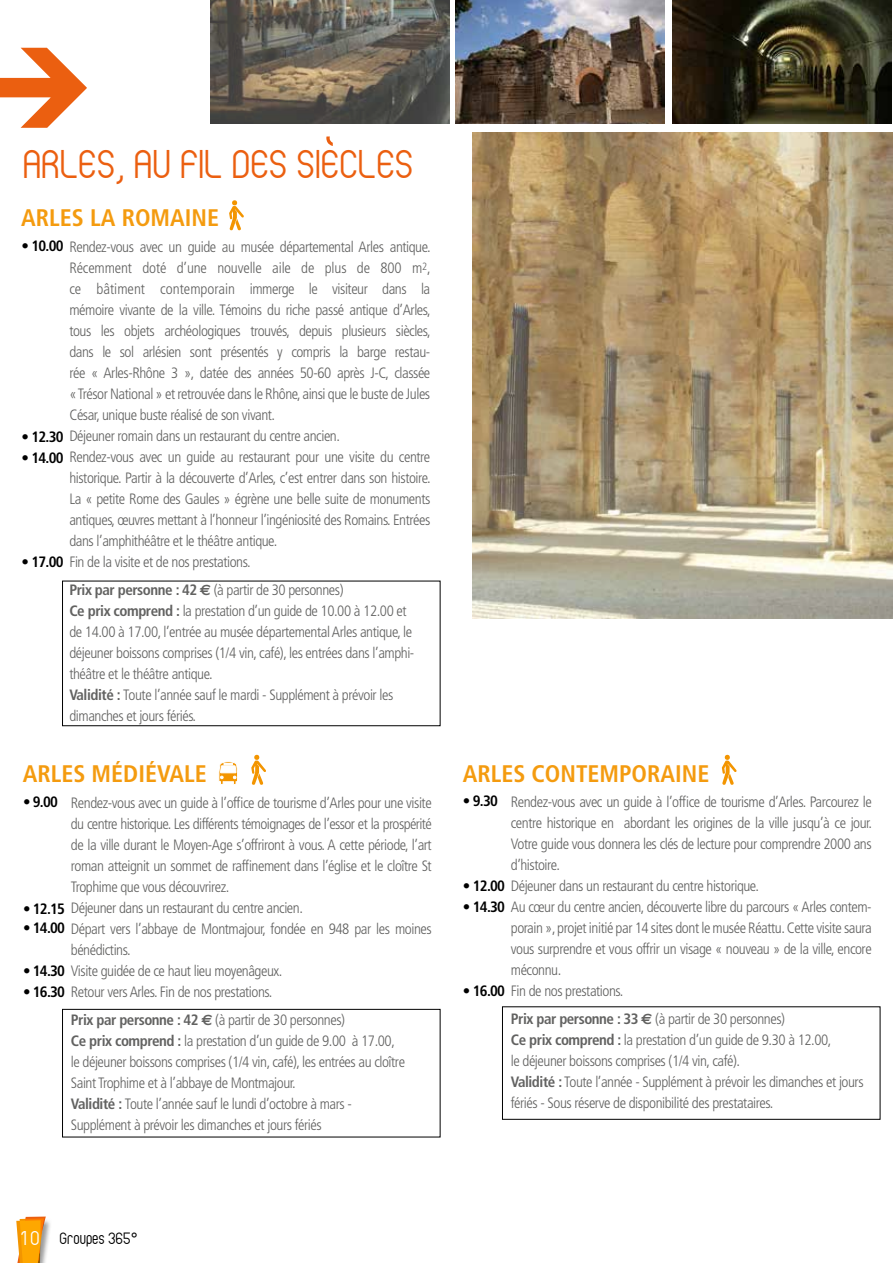
<style>
.page{position:relative;width:893px;height:1263px;background:#fff}
.page>*{position:absolute;margin:0;border:0;box-sizing:border-box;transform-origin:0 0}
.t1{font:33px "Albertino";color:#eb5f10}
.t2{font:700 condensed 24px "Frutiger";color:#f49b0f}
.t3{font:300 condensed 15px/21px "Frutiger";letter-spacing:-.03em;color:#626261}
.t4{font:700 condensed 15px "Frutiger";color:#000}
.t5{font:13.5px "Albertino";color:#000}
.s1{font-weight:700;color:#000}
.s2{font-weight:700}
.s3{font-family:"Euro Sans";font-weight:700;font-stretch:normal}
.s4{font-size:16.5px;color:#fff}
</style>
<div class="page">
<div style="left:20px;top:1218px;width:33px;height:45px;background:#000;opacity:.4"></div>
<svg style="left:16px;top:1216px;width:30px;height:47px"></svg>
<img style="left:673px;top:0;width:219px;height:123px">
<svg style="left:326px;top:136px;width:7px;height:10px"></svg>
<svg style="left:229px;top:200px;width:15px;height:30px"></svg>
<svg style="left:219px;top:761px;width:19px;height:24px"></svg>
<div style="left:62px;top:1009px;width:378px;height:128px;border:1px solid #000"></div>
<div style="left:502px;top:1006px;width:378px;height:114px;border:1px solid #000"></div>
<svg style="left:251px;top:755px;width:15px;height:30px"></svg>
<svg style="left:722px;top:755px;width:14px;height:30px"></svg>
<svg style="left:0;top:48px;width:87px;height:80px"></svg>
<img style="left:211px;top:0;width:238px;height:123px">
<img style="left:455px;top:0;width:210px;height:123px">
<img style="left:472px;top:132px;width:421px;height:486px">
<h1 class="t1" style="left:23px;top:150px;width:392px">ARLES, AU FIL DES SIECLES</h1>
<h2 class="t2" style="left:21px;top:204px;width:199px">ARLES LA ROMAINE</h2>
<p class="t3" style="left:69px;top:236px;width:363px;text-align:justify;text-indent:-48px"><span class="s1">• 10.00</span> Rendez-vous avec un guide au musée départemental Arles antique.<br>Récemment doté d’une nouvelle aile de plus de 800 m<sup>2</sup>, ce bâtiment contemporain immerge le visiteur dans la mémoire vivante de la ville. Témoins du riche passé antique d’Arles, tous les objets archéologiques trouvés, depuis plusieurs siècles, dans le sol arlésien sont présentés y compris la barge restau&shy;rée « Arles-Rhône 3 », datée des années 50-60 après J-C, classée « Trésor National » et retrouvée dans le Rhône, ainsi que le buste de Jules César, unique buste réalisé de son vivant.</p>
<p class="t3" style="left:22px;top:425px;width:320px"><span class="s1">• 12.30</span> Déjeuner romain dans un restaurant du centre ancien.</p>
<p class="t3" style="left:69px;top:446px;width:363px;text-align:justify;text-indent:-48px"><span class="s1">• 14.00</span> Rendez-vous avec un guide au restaurant pour une visite du centre historique. Partir à la découverte d’Arles, c’est entrer dans son histoire.<br>La « petite Rome des Gaules » égrène une belle suite de monuments antiques, œuvres mettant à l’honneur l’ingéniosité des Romains. Entrées dans l’amphithéâtre et le théâtre antique.</p>
<p class="t3" style="left:69px;top:548px;width:276px;line-height:28.5px;text-indent:-48px"><span class="s1">• 17.00</span> Fin de la visite et de nos prestations.<br><span class="s2">Prix par personne : 42</span> <span class="s3">€</span> (à partir de 30 personnes)</p>
<p class="t3" style="left:69px;top:601px;width:347px"><span class="s2">Ce prix comprend :</span> la prestation d’un guide de 10.00 à 12.00 et de 14.00 à 17.00, l’entrée au musée départemental Arles antique, le déjeuner boissons comprises (1/4 vin, café), les entrées dans l’amphi&shy;théâtre et le théâtre antique.<br><span class="s2">Validité :</span> Toute l’année sauf le mardi - Supplément à prévoir les dimanches et jours fériés.</p>
<h2 class="t2" style="left:23px;top:760px;width:186px">ARLES MÉDIÉVALE</h2>
<p class="t3" style="left:71px;top:792px;width:362px;text-align:justify">Rendez-vous avec un guide à l’office de tourisme d’Arles pour une visite du centre historique. Les différents témoignages de l’essor et la prospérité de la ville durant le Moyen-Age s’offriront à vous. A cette période, l’art roman atteignit un sommet de raffinement dans l’église et le cloître St Trophime que vous découvrirez.</p>
<p class="t3" style="left:23px;top:897px;width:281px"><span class="s1">• 12.15</span> Déjeuner dans un restaurant du centre ancien.</p>
<p class="t3" style="left:71px;top:918px;width:362px;text-indent:-48px"><span class="s1">• 14.00</span> Départ vers l’abbaye de Montmajour, fondée en 948 par les moines bénédictins.</p>
<p class="t3" style="left:23px;top:960px;width:261px"><span class="s1">• 14.30</span> Visite guidée de ce haut lieu moyenâgeux.</p>
<p class="t3" style="left:71px;top:977px;width:276px;line-height:28.5px;text-indent:-48px"><span class="s1">• 16.30</span> Retour vers Arles. Fin de nos prestations.<br><span class="s2">Prix par personne : 42</span> <span class="s3">€</span> (à partir de 30 personnes)</p>
<p class="t3" style="left:71px;top:1031px;width:336px"><span class="s2">Ce prix comprend :</span> la prestation d’un guide de 9.00 à 17.00, le déjeuner boissons comprises (1/4 vin, café), les entrées au cloître Saint Trophime et à l’abbaye de Montmajour.<br><span class="s2">Validité :</span> Toute l’année sauf le lundi d’octobre à mars - Supplément à prévoir les dimanches et jours fériés</p>
<p class="t4" style="left:23px;top:792px;width:36px">• 9.00</p>
<h2 class="t2" style="left:463px;top:759px;width:248px">ARLES CONTEMPORAINE</h2>
<p class="t3" style="left:511px;top:791px;width:363px;text-align:justify">Rendez-vous avec un guide à l’office de tourisme d’Arles. Parcourez le centre historique en abordant les origines de la ville jusqu’à ce jour.<br>Votre guide vous donnera les clés de lecture pour comprendre 2000 ans d’histoire.</p>
<p class="t3" style="left:463px;top:875px;width:297px"><span class="s1">• 12.00</span> Déjeuner dans un restaurant du centre historique.</p>
<p class="t3" style="left:511px;top:896px;width:362px;text-align:justify;text-indent:-48px"><span class="s1">• 14.30</span> Au cœur du centre ancien, découverte libre du parcours « Arles contem&shy;porain », projet initié par 14 sites dont le musée Réattu. Cette visite saura vous surprendre et vous offrir un visage « nouveau » de la ville, encore méconnu.</p>
<p class="t3" style="left:511px;top:977px;width:276px;line-height:28.5px;text-indent:-48px"><span class="s1">• 16.00</span> Fin de nos prestations.<br><span class="s2">Prix par personne : 33</span> <span class="s3">€</span> (à partir de 30 personnes)</p>
<p class="t3" style="left:511px;top:1030px;width:354px"><span class="s2">Ce prix comprend :</span> la prestation d’un guide de 9.30 à 12.00,<br>le déjeuner boissons comprises (1/4 vin, café).<br><span class="s2">Validité :</span> Toute l’année - Supplément à prévoir les dimanches et jours fériés - Sous réserve de disponibilité des prestataires.</p>
<p class="t4" style="left:463px;top:792px;width:36px">• 9.30</p>
<p class="t5" style="left:22px;top:1232px;width:117px"><span class="s4">10</span> Groupes 365°</p>
</div>
